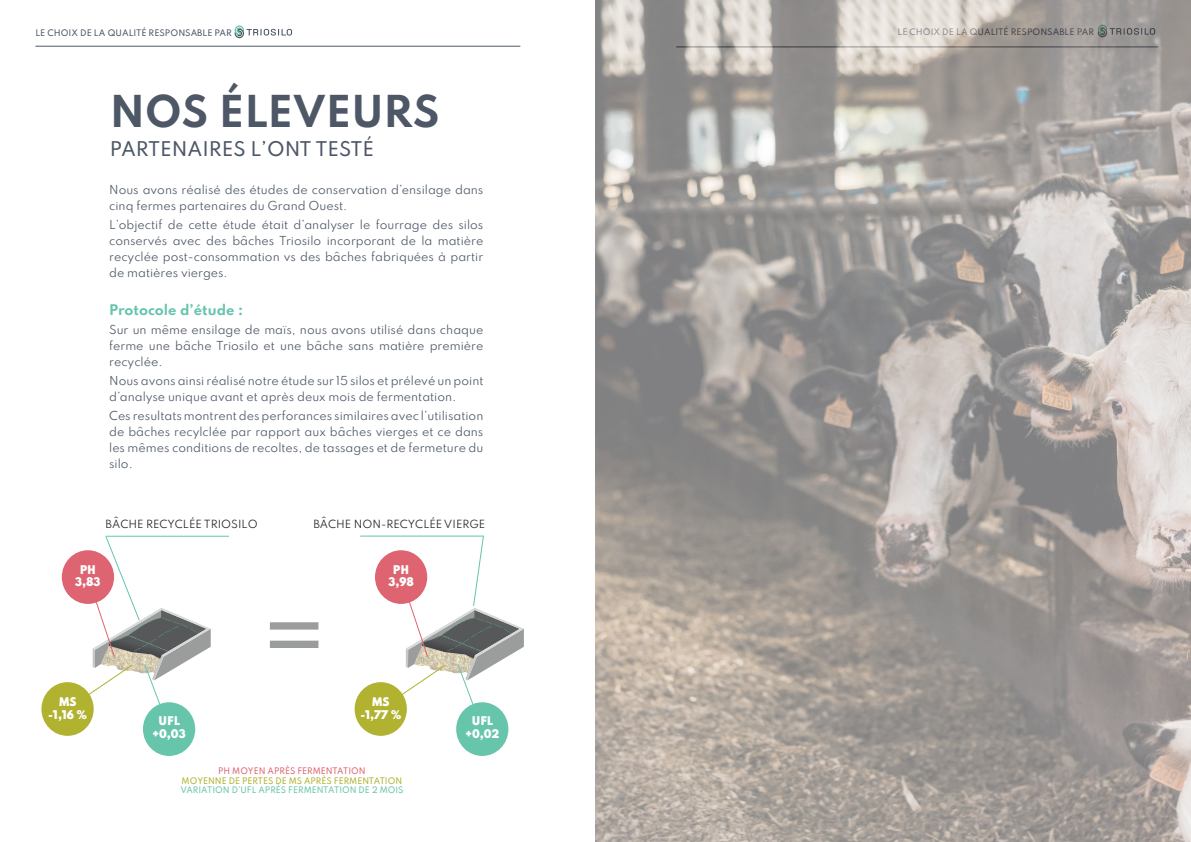
<style>
.page{position:relative;width:1191px;height:842px;background:#fff}
.page>*{position:absolute;margin:0;border:0;box-sizing:border-box;transform-origin:0 0}
.t1{font:700 39px "Spartan";color:#4d5766}
.t2{font:500 18px "Spartan";color:#4d5766}
.t3{font:700 13px "Spartan";color:#64c4ae}
.t4{font:11px/16px "Spartan";color:#4c5665;text-align:justify}
.t5{font:900 10.6px/12.8px "Spartan";color:#fff;text-align:center}
.t6{font:10px "Spartan";color:#231f20}
.t7{font:500 8px "Spartan";color:#4d5766}
.t8{font:500 8px "Spartan";color:#67c5ac}
.t9{font:500 8px "Spartan";color:#b0b230}
.t10{font:500 8px "Spartan";color:#dd6470}
.s1{color:#4c5665}
</style>
<div class="page">
<hr style="left:35px;top:46px;width:485px;height:1px;background:#4c5665">
<svg style="left:235px;top:26px;width:57px;height:12px"></svg>
<svg style="left:270px;top:622px;width:48px;height:26px"></svg>
<div style="left:62px;top:550px;width:52px;height:54px;background:#dd6470;border-radius:50%"></div>
<div style="left:143px;top:702px;width:52px;height:54px;background:#67c5ac;border-radius:50%"></div>
<div style="left:41px;top:682px;width:53px;height:54px;background:#b0b230;border-radius:50%"></div>
<div style="left:375px;top:550px;width:52px;height:54px;background:#dd6470;border-radius:50%"></div>
<div style="left:456px;top:702px;width:52px;height:54px;background:#67c5ac;border-radius:50%"></div>
<div style="left:354px;top:682px;width:53px;height:54px;background:#b0b230;border-radius:50%"></div>
<hr style="left:360px;top:536px;width:123px;height:1px;background:#64c4ae">
<svg style="left:380px;top:535px;width:144px;height:195px"></svg>
<hr style="left:106px;top:536px;width:123px;height:1px;background:#64c4ae">
<svg style="left:66px;top:536px;width:145px;height:194px"></svg>
<img style="left:595px;top:0;width:596px;height:842px">
<p class="t7" style="left:35px;top:27px;width:198px">LE CHOIX DE LA QUALITÉ RESPONSABLE <span class="s1">PAR</span></p>
<p class="t7" style="left:897px;top:26px;width:198px">LE CHOIX DE LA QUALITÉ RESPONSABLE <span class="s1">PAR</span></p>
<h1 class="t1" style="left:110px;top:82px;width:331px">NOS ÉLEVEURS</h1>
<h2 class="t2" style="left:110px;top:135px;width:266px">PARTENAIRES L’ONT TESTÉ</h2>
<p class="t4" style="left:109px;top:181px;width:376px">Nous avons réalisé des études de conservation d’ensilage dans cinq fermes partenaires du Grand Ouest.</p>
<p class="t4" style="left:109px;top:216px;width:376px">L’objectif de cette étude était d’analyser le fourrage des silos conservés avec des bâches Triosilo incorporant de la matière recyclée post-consommation vs des bâches fabriquées à partir de matières vierges.</p>
<p class="t3" style="left:109px;top:300px;width:135px">Protocole d’étude :</p>
<p class="t4" style="left:109px;top:321px;width:376px">Sur un même ensilage de maïs, nous avons utilisé dans chaque ferme une bâche Triosilo et une bâche sans matière première recyclée.</p>
<p class="t4" style="left:109px;top:372px;width:376px">Nous avons ainsi réalisé notre étude sur 15 silos et prélevé un point d’analyse unique avant et après deux mois de fermentation.</p>
<p class="t4" style="left:109px;top:407px;width:376px">Ces resultats montrent des perforances similaires avec l’utilisation de bâches recylclée par rapport aux bâches vierges et ce dans les mêmes conditions de recoltes, de tassages et de fermeture du silo.</p>
<p class="t6" style="left:106px;top:516px;width:154px">BÂCHE RECYCLÉE TRIOSILO</p>
<p class="t6" style="left:313px;top:516px;width:173px">BÂCHE NON-RECYCLÉE VIERGE</p>
<p class="t5" style="left:75px;top:563px;width:27px">PH<br>3,83</p>
<p class="t5" style="left:48px;top:695px;width:40px">MS -1,16 %</p>
<p class="t5" style="left:152px;top:714px;width:35px">UFL +0,03</p>
<p class="t5" style="left:388px;top:563px;width:27px">PH<br>3,98</p>
<p class="t5" style="left:360px;top:695px;width:42px">MS -1,77 %</p>
<p class="t10" style="left:218px;top:765px;width:149px">PH MOYEN APRÈS FERMENTATION</p>
<p class="t9" style="left:182px;top:775px;width:222px">MOYENNE DE PERTES DE MS APRÈS FERMENTATION</p>
<p class="t8" style="left:180px;top:784px;width:224px">VARIATION D’UFL APRÈS FERMENTATION DE 2 MOIS</p>
<p class="t5" style="left:465px;top:714px;width:35px">UFL +0,02</p>
</div>
